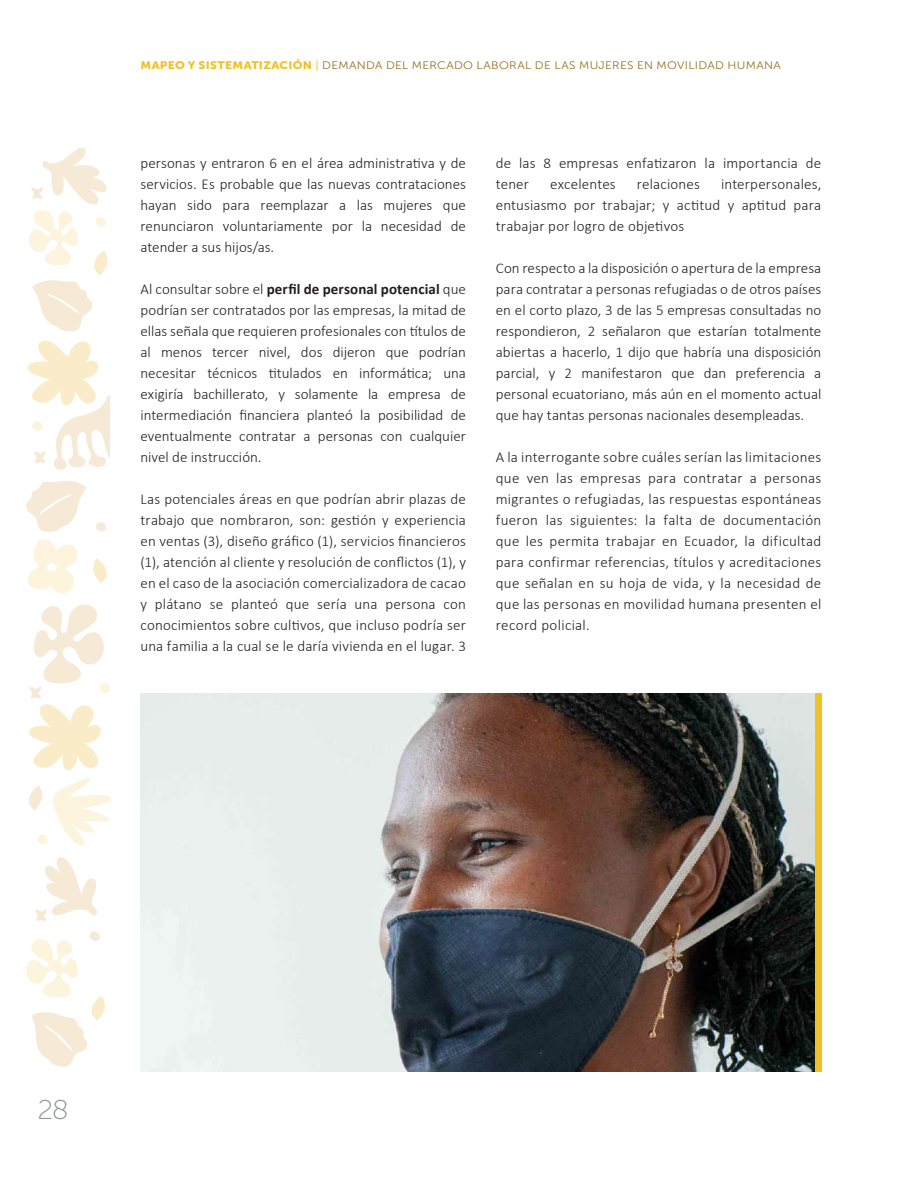
<style>
.page{position:relative;width:915px;height:1191px;background:#fff}
.page>*{position:absolute;margin:0;border:0;box-sizing:border-box;transform-origin:0 0}
.t1{font:27px "Museo Sans 100";color:#939598;scale:1.05 1}
.t2{font:300 15px/21px "Calibri";letter-spacing:.01em;color:#231f20;text-align:justify}
.t3{font:10.8px "Museo Sans 300";letter-spacing:.03em;color:#997023;scale:1.1 1}
.s1{font-family:"Museo Sans 900";color:#f1c128}
.s2{font-family:"Museo Sans 900";color:#f7dc96}
.s3{font-weight:700}
</style>
<div class="page">
<svg style="left:93px;top:559px;width:14px;height:24px"></svg>
<svg style="left:27px;top:539px;width:51px;height:54px"></svg>
<svg style="left:26px;top:481px;width:60px;height:51px"></svg>
<svg style="left:29px;top:778px;width:82px;height:67px"></svg>
<svg style="left:26px;top:931px;width:79px;height:136px"></svg>
<svg style="left:95px;top:522px;width:11px;height:10px"></svg>
<svg style="left:35px;top:857px;width:62px;height:64px"></svg>
<svg style="left:29px;top:604px;width:81px;height:167px"></svg>
<svg style="left:28px;top:341px;width:82px;height:129px"></svg>
<svg style="left:29px;top:148px;width:79px;height:183px"></svg>
<img style="left:140px;top:693px;width:674px;height:378px">
<div style="left:814px;top:693px;width:7px;height:378px;background:#f1c128"></div>
<p class="t3" style="left:140px;top:59px;width:583px"><span class="s1">MAPEO Y SISTEMATIZACIÓN</span> <span class="s2">|</span> DEMANDA DEL MERCADO LABORAL DE LAS MUJERES EN MOVILIDAD HUMANA</p>
<p class="t2" style="left:140px;top:152px;width:327px">personas y entraron 6 en el área administrativa y de servicios. Es probable que las nuevas contrataciones hayan sido para reemplazar a las mujeres que renunciaron voluntariamente por la necesidad de atender a sus hijos/as.</p>
<p class="t2" style="left:140px;top:278px;width:327px">Al consultar sobre el <span class="s3">perfil de personal potencial</span> que podrían ser contratados por las empresas, la mitad de ellas señala que requieren profesionales con títulos de al menos tercer nivel, dos dijeron que podrían necesitar técnicos titulados en informática; una exigiría bachillerato, y solamente la empresa de intermediación financiera planteó la posibilidad de eventualmente contratar a personas con cualquier nivel de instrucción.</p>
<p class="t2" style="left:140px;top:488px;width:327px">Las potenciales áreas en que podrían abrir plazas de trabajo que nombraron, son: gestión y experiencia en ventas (3), diseño gráfico (1), servicios financieros (1), atención al cliente y resolución de conflictos (1), y en el caso de la asociación comercializadora de cacao y plátano se planteó que sería una persona con conocimientos sobre cultivos, que incluso podría ser una familia a la cual se le daría vivienda en el lugar. 3</p>
<p class="t2" style="left:495px;top:152px;width:327px">de las 8 empresas enfatizaron la importancia de tener</p>
<p class="t2" style="left:495px;top:173px;width:327px;text-indent:225px">interpersonales, entusiasmo por trabajar; y actitud y aptitud para trabajar por logro de objetivos</p>
<p class="t2" style="left:495px;top:257px;width:327px">Con respecto a la disposición o apertura de la empresa para contratar a personas refugiadas o de otros países en el corto plazo, 3 de las 5 empresas consultadas no respondieron, 2 señalaron que estarían totalmente abiertas a hacerlo, 1 dijo que habría una disposición parcial, y 2 manifestaron que dan preferencia a personal ecuatoriano, más aún en el momento actual que hay tantas personas nacionales desempleadas.</p>
<p class="t2" style="left:495px;top:446px;width:327px">A la interrogante sobre cuáles serían las limitaciones que ven las empresas para contratar a personas migrantes o refugiadas, las respuestas espontáneas fueron las siguientes: la falta de documentación que les permita trabajar en Ecuador, la dificultad para confirmar referencias, títulos y acreditaciones que señalan en su hoja de vida, y la necesidad de que las personas en movilidad humana presenten el record policial.</p>
<p class="t2" style="left:550px;top:173px;width:67px">excelentes</p>
<p class="t2" style="left:636px;top:173px;width:65px">relaciones</p>
<h1 class="t1" style="left:38px;top:1095px;width:31px">28</h1>
</div>
